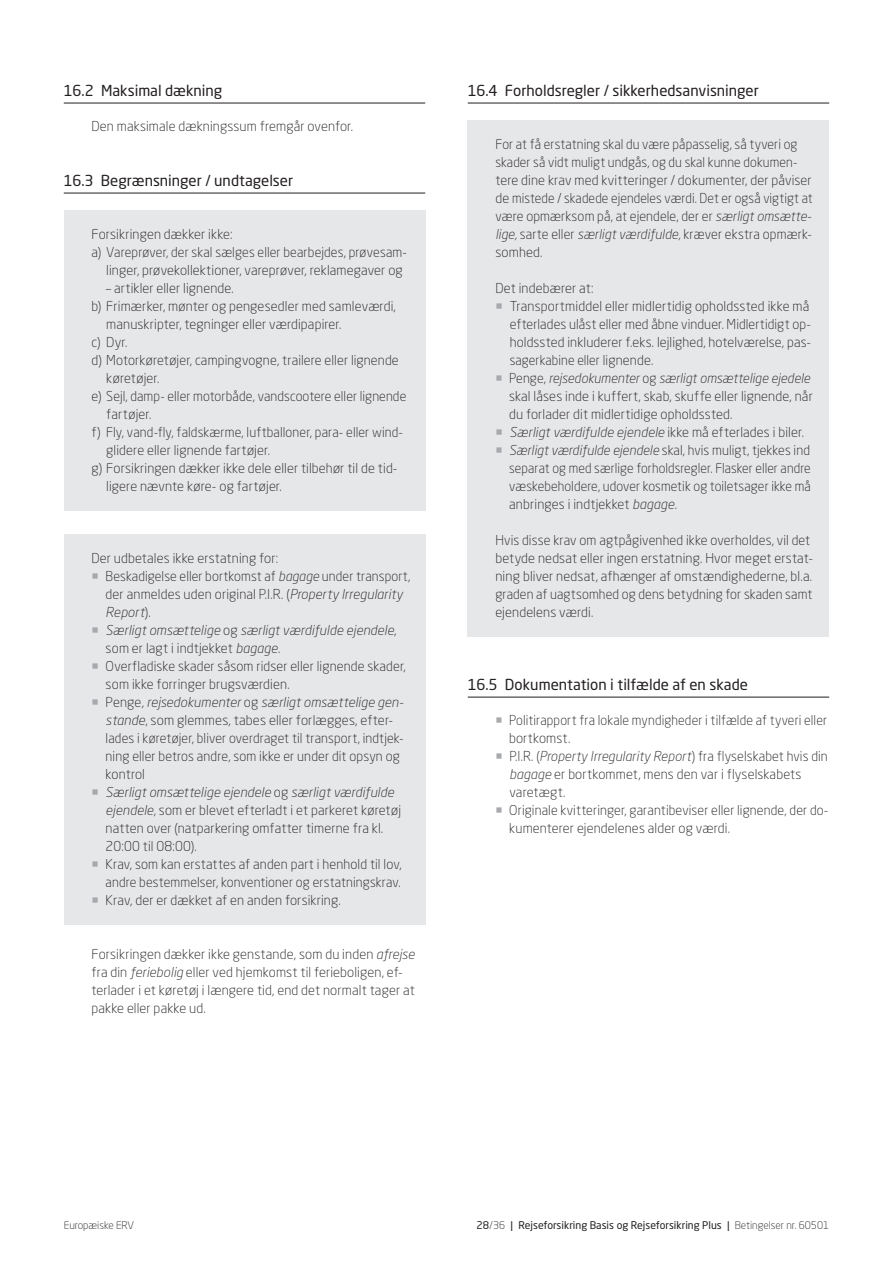
<style>
.page{position:relative;width:893px;height:1263px;background:#fff}
.page>*{position:absolute;margin:0;border:0;box-sizing:border-box;transform-origin:0 0}
.t1{font:15px "Neo Sans W1 G";color:#231f20}
.t2{font:300 13.5px/18px "Neo Sans W1 G";letter-spacing:.01em;color:#231f20}
.t3{font:300 13.5px/18px "Neo Sans W1 G";letter-spacing:.01em;color:#231f20;scale:.96 1}
.t4{font:italic 300 13.5px "Neo Sans Pro";letter-spacing:.01em;color:#231f20}
.t5{font:10.5px "Neo Sans W1 G";color:#231f20}
.t6{font:300 10.5px "Neo Sans W1 G";color:#231f20}
.s1{color:#a8a9ad}
.s2{font-family:"Neo Sans Pro";font-style:italic}
.s3{font-family:"Neo Sans W1 G";font-style:normal}
.s4{font-weight:300}
</style>
<div class="page">
<div style="left:468px;top:121px;width:361px;height:516px;background:#e6e7e9"></div>
<div style="left:64px;top:211px;width:361px;height:300px;background:#e6e7e9"></div>
<div style="left:64px;top:535px;width:361px;height:390px;background:#e6e7e9"></div>
<hr style="left:64px;top:103px;width:361px;height:1px;background:#231f20">
<hr style="left:64px;top:193px;width:361px;height:1px;background:#231f20">
<hr style="left:468px;top:103px;width:361px;height:1px;background:#231f20">
<hr style="left:468px;top:697px;width:361px;height:1px;background:#231f20">
<p class="t1" style="left:64px;top:82px;width:160px">16.2 Maksimal dækning</p>
<p class="t2" style="left:91px;top:117px;width:263px">Den maksimale dækningssum fremgår ovenfor.</p>
<p class="t1" style="left:64px;top:172px;width:231px">16.3 Begrænsninger / undtagelser</p>
<p class="t2" style="left:91px;top:225px;width:143px">Forsikringen dækker ikke:</p>
<p class="t2" style="left:91px;top:243px;width:317px">a) Vareprøver, der skal sælges eller bearbejdes, prøvesam-</p>
<p class="t2" style="left:106px;top:261px;width:298px">linger, prøvekollektioner, vareprøver, reklamegaver og</p>
<p class="t2" style="left:106px;top:279px;width:129px">– artikler eller lignende.</p>
<p class="t2" style="left:91px;top:297px;width:306px">b) Frimærker, mønter og pengesedler med samleværdi,</p>
<p class="t2" style="left:106px;top:315px;width:237px">manuskripter, tegninger eller værdipapirer.</p>
<p class="t2" style="left:91px;top:333px;width:38px">c) Dyr.</p>
<p class="t2" style="left:91px;top:351px;width:309px">d) Motorkøretøjer, campingvogne, trailere eller lignende</p>
<p class="t2" style="left:106px;top:369px;width:55px">køretøjer.</p>
<p class="t2" style="left:91px;top:387px;width:316px">e) Sejl, damp- eller motorbåde, vandscootere eller lignende</p>
<p class="t2" style="left:106px;top:405px;width:47px">fartøjer.</p>
<p class="t2" style="left:91px;top:423px;width:313px">f) Fly, vand-fly, faldskærme, luftballoner, para- eller wind-</p>
<p class="t2" style="left:106px;top:441px;width:165px">glidere eller lignende fartøjer.</p>
<p class="t2" style="left:91px;top:459px;width:308px">g) Forsikringen dækker ikke dele eller tilbehør til de tid-</p>
<p class="t2" style="left:106px;top:477px;width:177px">ligere nævnte køre- og fartøjer.</p>
<p class="t2" style="left:91px;top:549px;width:188px">Der udbetales ikke erstatning for:</p>
<p class="t2" style="left:91px;top:567px;width:320px;text-align:center"><span class="s1">○</span> Beskadigelse eller bortkomst af <span class="s2">bagage</span> under transport, der anmeldes uden original P.I.R. (<span class="s2">Property Irregularity</span></p>
<p class="t4" style="left:106px;top:604px;width:47px">Report<span class="s3">).</span></p>
<p class="t4" style="left:91px;top:622px;width:307px"><span class="s1">○</span> Særligt omsættelige <span class="s3">og</span> særligt værdifulde ejendele<span class="s3">,</span></p>
<p class="t2" style="left:106px;top:639px;width:176px">som er lagt i indtjekket <span class="s2">bagage</span>.</p>
<p class="t2" style="left:106px;top:657px;width:302px;text-indent:-14px"><span class="s1">○</span> Overfladiske skader såsom ridser eller lignende skader, som ikke forringer brugsværdien.</p>
<p class="t4" style="left:91px;top:694px;width:313px"><span class="s1">○</span> <span class="s3">Penge,</span> rejsedokumenter <span class="s3">og</span> særligt omsættelige gen-</p>
<p class="t2" style="left:106px;top:711px;width:300px"><span class="s2">stande</span>, som glemmes, tabes eller forlægges, efter&shy;lades i køretøjer, bliver overdraget til transport, indtjek&shy;ning eller betros andre, som ikke er under dit opsyn og kontrol</p>
<p class="t4" style="left:91px;top:784px;width:304px"><span class="s1">○</span> Særligt omsættelige ejendele <span class="s3">og</span> særligt værdifulde</p>
<p class="t2" style="left:106px;top:801px;width:297px"><span class="s2">ejendele</span>, som er blevet efterladt i et parkeret køretøj natten over (natparkering omfatter timerne fra kl.<br>20:00 til 08:00).</p>
<p class="t2" style="left:91px;top:855px;width:312px;text-align:right"><span class="s1">○</span> Krav, som kan erstattes af anden part i henhold til lov, andre bestemmelser, konventioner og erstatningskrav.</p>
<p class="t2" style="left:91px;top:891px;width:251px"><span class="s1">○</span> Krav, der er dækket af en anden forsikring.</p>
<p class="t2" style="left:91px;top:945px;width:325px">Forsikringen dækker ikke genstande, som du inden <span class="s2">afrejse </span>fra din <span class="s2">feriebolig</span> eller ved hjemkomst til ferieboligen, ef&shy;terlader i et køretøj i længere tid, end det normalt tager at pakke eller pakke ud.</p>
<p class="t1" style="left:468px;top:82px;width:293px">16.4 Forholdsregler / sikkerhedsanvisninger</p>
<p class="t3" style="left:495px;top:135px;width:332px">For at få erstatning skal du være påpasselig, så tyveri og skader så vidt muligt undgås, og du skal kunne dokumen&shy;tere dine krav med kvitteringer / dokumenter, der påviser de mistede / skadede ejendeles værdi. Det er også vigtigt at være opmærksom på, at ejendele, der er <span class="s2">særligt omsætte&shy;lige,</span> sarte eller <span class="s2">særligt værdifulde,</span> kræver ekstra opmærk&shy;somhed.</p>
<p class="t2" style="left:495px;top:279px;width:100px">Det indebærer at:</p>
<p class="t2" style="left:510px;top:297px;width:303px;text-indent:-14px"><span class="s1">○</span> Transportmiddel eller midlertidig opholdssted ikke må efterlades ulåst eller med åbne vinduer. Midlertidigt op&shy;holdssted inkluderer f.eks. lejlighed, hotelværelse, pas&shy;sagerkabine eller lignende.</p>
<p class="t4" style="left:495px;top:370px;width:316px"><span class="s1">○</span> <span class="s3">Penge,</span> rejsedokumenter <span class="s3">og</span> særligt omsættelige ejedele</p>
<p class="t2" style="left:509px;top:387px;width:305px">skal låses inde i kuffert, skab, skuffe eller lignende, når du forlader dit midlertidige opholdssted.</p>
<p class="t4" style="left:495px;top:424px;width:310px"><span class="s1">○</span> Særligt værdifulde ejendele <span class="s3">ikke må efterlades i biler.</span></p>
<p class="t2" style="left:509px;top:441px;width:303px;text-align:justify;text-indent:-14px"><span class="s1">○</span> <span class="s2">Særligt værdifulde ejendele</span> skal, hvis muligt, tjekkes ind separat og med særlige forholdsregler. Flasker eller andre væskebeholdere, udover kosmetik og toiletsager ikke må anbringes i indtjekket <span class="s2">bagage</span>.</p>
<p class="t2" style="left:495px;top:531px;width:319px">Hvis disse krav om agtpågivenhed ikke overholdes, vil det betyde nedsat eller ingen erstatning. Hvor meget erstat&shy;ning bliver nedsat, afhænger af omstændighederne, bl.a. graden af uagtsomhed og dens betydning for skaden samt ejendelens værdi.</p>
<p class="t1" style="left:468px;top:676px;width:282px">16.5 Dokumentation i tilfælde af en skade</p>
<p class="t3" style="left:509px;top:711px;width:333px;text-indent:-14px"><span class="s1">○</span> Politirapport fra lokale myndigheder i tilfælde af tyveri eller bortkomst.</p>
<p class="t2" style="left:509px;top:747px;width:320px;text-indent:-14px"><span class="s1">○</span> P.I.R. (<span class="s2">Property Irregularity Report</span>) fra flyselskabet hvis din <span class="s2">bagage</span> er bortkommet, mens den var i flyselskabets varetægt.</p>
<p class="t2" style="left:509px;top:801px;width:321px;text-indent:-14px"><span class="s1">○</span> Originale kvitteringer, garantibeviser eller lignende, der do&shy;kumenterer ejendelenes alder og værdi.</p>
<p class="t6" style="left:64px;top:1219px;width:72px">Europæiske ERV</p>
<p class="t5" style="left:476px;top:1219px;width:354px">28<span class="s4">/36</span> | Rejseforsikring Basis og Rejseforsikring Plus | <span class="s4">Betingelser nr. 60501</span></p>
</div>
